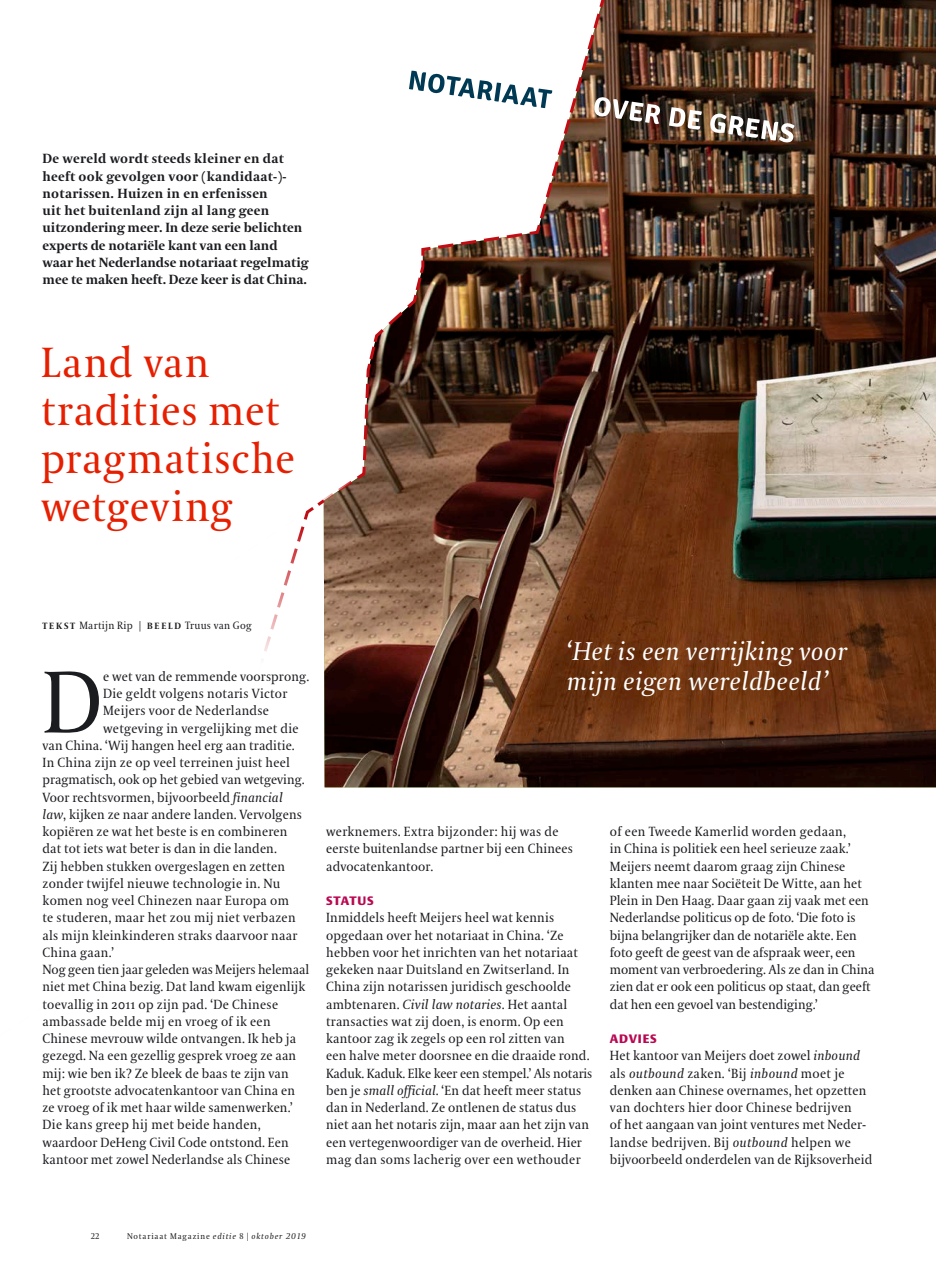
<style>
.page{position:relative;width:936px;height:1263px;background:#fff}
.page>*{position:absolute;margin:0;border:0;box-sizing:border-box;transform-origin:0 0}
.t1{font:87.3px "VPRO Coranto";color:#1b1c20}
.t2{font:42px/48px "VPRO Coranto";letter-spacing:.02em;color:#e71f01}
.t3{font:italic 25.5px/30px "VPRO Coranto";letter-spacing:.02em;color:#fff}
.t4{font:13.2px/17.2px "VPRO Coranto";letter-spacing:.01em;color:#1b1c20}
.t5{font:700 13.2px/17.2px "VPRO Coranto";color:#1b1c20}
.t6{font:700 12px "VPRO Vesta";letter-spacing:.07em;color:#b90852}
.t7{font:10.5px "VPRO Coranto";letter-spacing:.03em;color:#1b1c20}
.t8{font:8.25px "VPRO Coranto";letter-spacing:.1em;color:#1b1c20}
.t9{font:8.25px "VPRO Coranto Cn";color:#1b1c20}
.s1{font-weight:700;font-size:9px}
.s2{font-style:italic}
.s3{font-family:"VPRO Coranto Cn"}
</style>
<div class="page">
<img style="left:326px;top:0;width:609px;height:787px">
<img style="left:326px;top:0;width:285px;height:563px">
<svg style="left:325px;top:478px;width:30px;height:268px;background:#725445"></svg>
<svg style="left:264px;top:498px;width:62px;height:290px"></svg>
<img style="left:408px;top:0;width:386px;height:225px">
<p class="t5" style="left:43px;top:150px;width:267px">De wereld wordt steeds kleiner en dat heeft ook gevolgen voor (kandidaat-)- notarissen. Huizen in en erfenissen<br>uit het buitenland zijn al lang geen uitzondering meer. In deze serie belichten experts de notariële kant van een land waar het Nederlandse notariaat regelmatig mee te maken heeft. Deze keer is dat China.</p>
<h2 class="t2" style="left:41px;top:339px;width:255px">Land van tradities met pragmatische wetgeving</h2>
<p class="t7" style="left:43px;top:619px;width:211px"><span class="s1">T E K S T</span> Martijn Rip | <span class="s1">B E E L D</span> Truus van Gog</p>
<h1 class="t1" style="left:43px;top:651px;width:61px">D</h1>
<p class="t4" style="left:103px;top:668px;width:207px">e wet van de remmende voorsprong.</p>
<p class="t4" style="left:103px;top:685px;width:186px">Die geldt volgens notaris Victor</p>
<p class="t4" style="left:103px;top:702px;width:167px">Meijers voor de Nederlandse</p>
<p class="t4" style="left:103px;top:719px;width:197px">wetgeving in vergelijking met die</p>
<p class="t4" style="left:43px;top:737px;width:254px">van China. ‘Wij hangen heel erg aan traditie.</p>
<p class="t4" style="left:43px;top:754px;width:249px">In China zijn ze op veel terreinen juist heel</p>
<p class="t4" style="left:43px;top:771px;width:263px">pragmatisch, ook op het gebied van wetgeving.</p>
<p class="t4" style="left:43px;top:788px;width:242px">Voor rechtsvormen, bijvoorbeeld <span class="s2">financial</span></p>
<p class="t4" style="left:43px;top:806px;width:261px"><span class="s2">law</span>, kijken ze naar andere landen. Vervolgens</p>
<p class="t4" style="left:43px;top:823px;width:246px">kopiëren ze wat het beste is en combineren</p>
<p class="t4" style="left:43px;top:840px;width:236px">dat tot iets wat beter is dan in die landen.</p>
<p class="t4" style="left:43px;top:857px;width:244px">Zij hebben stukken overgeslagen en zetten</p>
<p class="t4" style="left:43px;top:875px;width:239px">zonder twijfel nieuwe technologie in. Nu</p>
<p class="t4" style="left:43px;top:892px;width:248px">komen nog veel Chinezen naar Europa om</p>
<p class="t4" style="left:43px;top:909px;width:255px">te studeren, maar het zou mij niet verbazen</p>
<p class="t4" style="left:43px;top:926px;width:256px">als mijn kleinkinderen straks daarvoor naar</p>
<p class="t4" style="left:43px;top:944px;width:73px">China gaan.’</p>
<p class="t4" style="left:43px;top:961px;width:268px">Nog geen tien jaar geleden was Meijers helemaal</p>
<p class="t4" style="left:43px;top:978px;width:264px">niet met China bezig. Dat land kwam eigenlijk</p>
<p class="t4" style="left:43px;top:995px;width:237px">toevallig in 2011 op zijn pad. ‘De Chinese</p>
<p class="t4" style="left:43px;top:1013px;width:230px">ambassade belde mij en vroeg of ik een</p>
<p class="t4" style="left:43px;top:1030px;width:255px">Chinese mevrouw wilde ontvangen. Ik heb ja</p>
<p class="t4" style="left:43px;top:1047px;width:255px">gezegd. Na een gezellig gesprek vroeg ze aan</p>
<p class="t4" style="left:43px;top:1064px;width:247px">mij: wie ben ik? Ze bleek de baas te zijn van</p>
<p class="t4" style="left:43px;top:1082px;width:254px">het grootste advocatenkantoor van China en</p>
<p class="t4" style="left:43px;top:1099px;width:251px">ze vroeg of ik met haar wilde samenwerken.’</p>
<p class="t4" style="left:43px;top:1116px;width:220px">Die kans greep hij met beide handen,</p>
<p class="t4" style="left:43px;top:1133px;width:248px">waardoor DeHeng Civil Code ontstond. Een</p>
<p class="t4" style="left:43px;top:1151px;width:249px">kantoor met zowel Nederlandse als Chinese</p>
<h3 class="t3" style="left:566px;top:636px;width:281px">‘Het is een verrijking voor mijn eigen wereldbeeld’</h3>
<p class="t4" style="left:326px;top:823px;width:248px">werknemers. Extra bijzonder: hij was de eerste buitenlandse partner bij een Chinees advocatenkantoor.</p>
<p class="t6" style="left:326px;top:896px;width:49px">STATUS</p>
<p class="t4" style="left:326px;top:909px;width:268px">Inmiddels heeft Meijers heel wat kennis opgedaan over het notariaat in China. ‘Ze hebben voor het inrichten van het notariaat gekeken naar Duitsland en Zwitserland. In China zijn notarissen juridisch geschoolde ambtenaren. <span class="s2">Civil law notaries</span>. Het aantal transacties wat zij doen, is enorm. Op een kantoor zag ik zegels op een rol zitten van<br>een halve meter doorsnee en die draaide rond.<br>Kaduk. Kaduk. Elke keer een stempel.’ Als notaris ben je <span class="s2">small official</span>. ‘En dat heeft meer status dan in Nederland. Ze ontlenen de status dus niet aan het notaris zijn, maar aan het zijn van een vertegenwoordiger van de overheid. Hier mag dan soms lacherig over een wethouder</p>
<p class="t4" style="left:609px;top:823px;width:266px">of een Tweede Kamerlid worden gedaan,<br>in China is politiek een heel serieuze zaak.’ Meijers neemt daarom graag zijn Chinese klanten mee naar Sociëteit De Witte, aan het Plein in Den Haag. Daar gaan zij vaak met een Nederlandse politicus op de foto. ‘Die foto is bijna belangrijker dan de notariële akte. Een foto geeft de geest van de afspraak weer, een moment van verbroedering. Als ze dan in China zien dat er ook een politicus op staat, dan geeft dat hen een gevoel van bestendiging.’</p>
<p class="t6" style="left:609px;top:1034px;width:48px">ADVIES</p>
<p class="t4" style="left:609px;top:1047px;width:264px">Het kantoor van Meijers doet zowel <span class="s2">inbound </span>als <span class="s2">outbound</span> zaken. ‘Bij <span class="s2">inbound</span> moet je denken aan Chinese overnames, het opzetten van dochters hier door Chinese bedrijven<br>of het aangaan van joint ventures met Neder&shy;landse bedrijven. Bij <span class="s2">outbound</span> helpen we bijvoorbeeld onderdelen van de Rijksoverheid</p>
<p class="t9" style="left:91px;top:1231px;width:10px">22</p>
<p class="t8" style="left:127px;top:1231px;width:180px">Notariaat Magazine <span class="s2">editie</span> <span class="s3">8 |</span> <span class="s2">oktober 2019</span></p>
</div>
